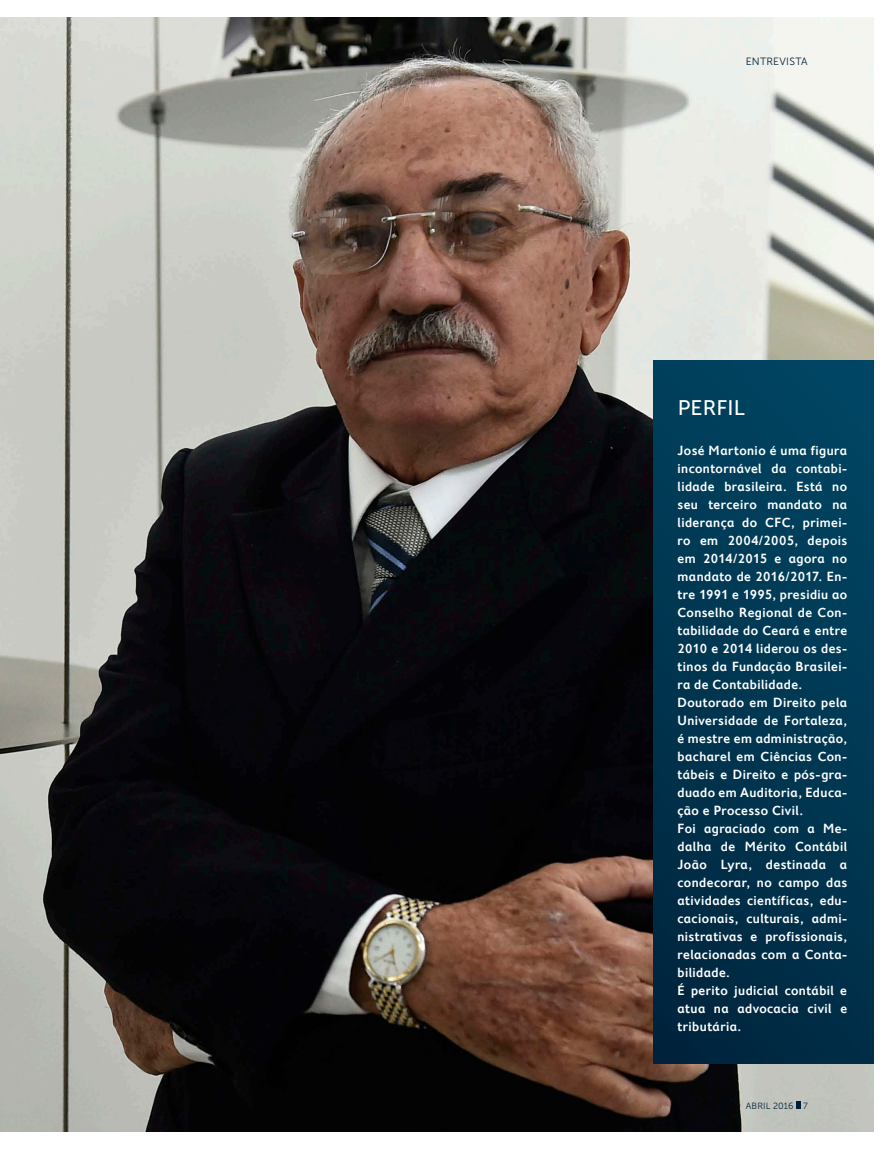
<style>
.page{position:relative;width:893px;height:1149px;background:#fff}
.page>*{position:absolute;margin:0;border:0;box-sizing:border-box;transform-origin:0 0}
.t1{font:21px "Museo Sans 500";letter-spacing:.01em;color:#fff}
.CORPO_DE_TEXTO{font:600 13.5px/18px "Fiendstar";letter-spacing:.02em;color:#fff;text-align:justify}
.t2{font:10.5px "Museo Sans 300";letter-spacing:.02em;color:#001e37}
.t3{font:9px "Museo Sans 300";letter-spacing:.02em;color:#001e37}
</style>
<div class="page">
<img style="left:0;top:17px;width:874px;height:1114px">
<div style="left:654px;top:360px;width:220px;height:703px;background:linear-gradient(to bottom,#004461,#002941)"></div>
<svg style="left:796px;top:1101px;width:5px;height:7px"></svg>
<p class="t2" style="left:746px;top:52px;width:63px">ENTREVISTA</p>
<p class="t2" style="left:746px;top:55px;width:63px">ENTREVISTA</p>
<p class="t1" style="left:678px;top:396px;width:69px">PERFIL</p>
<p class="CORPO_DE_TEXTO" style="left:677px;top:441px;width:171px">José Martonio é uma figura incontornável da contabi&shy;lidade brasileira. Está no seu terceiro mandato na liderança do CFC, primei&shy;ro em 2004/2005, depois em 2014/2015 e agora no mandato de 2016/2017. En&shy;tre 1991 e 1995, presidiu ao Conselho Regional de Con&shy;tabilidade do Ceará e entre 2010 e 2014 liderou os des&shy;tinos da Fundação Brasilei&shy;ra de Contabilidade.</p>
<p class="CORPO_DE_TEXTO" style="left:677px;top:693px;width:171px">Doutorado em Direito pela Universidade de Fortaleza, é mestre em administração, bacharel em Ciências Con&shy;tábeis e Direito e pós-gra&shy;duado em Auditoria, Educa&shy;ção e Processo Civil.</p>
<p class="CORPO_DE_TEXTO" style="left:677px;top:819px;width:171px">Foi agraciado com a Me&shy;dalha de Mérito Contábil João Lyra, destinada a condecorar, no campo das atividades científicas, edu&shy;cacionais, culturais, admi&shy;nistrativas e profissionais, relacionadas com a Conta&shy;bilidade.</p>
<p class="CORPO_DE_TEXTO" style="left:677px;top:981px;width:171px">É perito judicial contábil e atua na advocacia civil e tributária.</p>
<p class="t3" style="left:746px;top:1100px;width:64px">ABRIL 2016 7</p>
</div>
